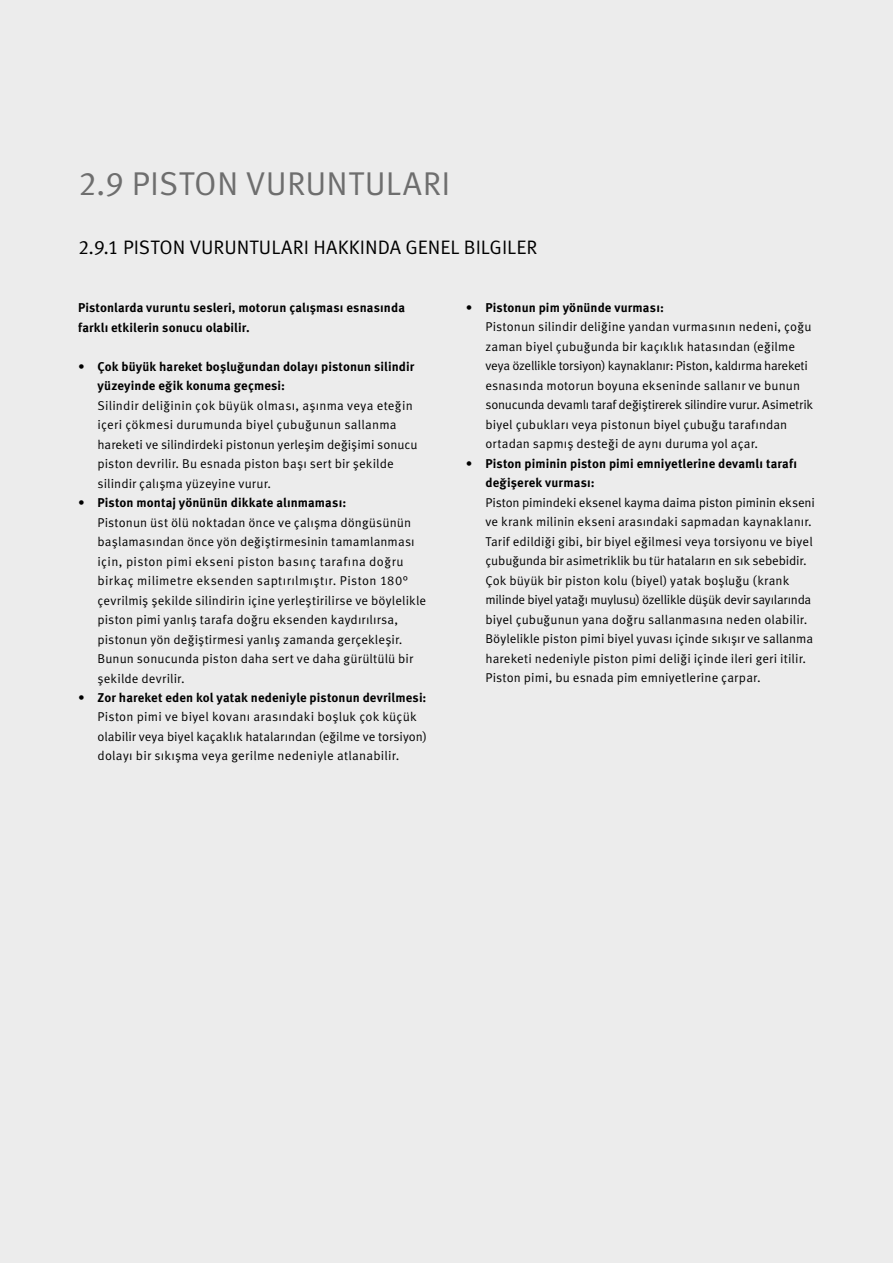
<style>
.page{position:relative;width:893px;height:1263px;background:#ececec}
.page>*{position:absolute;margin:0;border:0;box-sizing:border-box;transform-origin:0 0}
.t1{font:33px "Meta Pro";letter-spacing:.01em;color:#6e6e6e}
.t2{font:19.5px "Meta Pro";color:#000}
.t3{font:12.75px/19.5px "Meta Pro";letter-spacing:.005em;color:#000}
.t4{font:700 12.75px/19.5px "Meta Pro";letter-spacing:.01em;color:#000}
.s1{font-weight:400}
.s2{font-weight:700}
</style>
<div class="page">
<h1 class="t1" style="left:78px;top:164px;width:374px">2.9 PISTON VURUNTULARI</h1>
<h2 class="t2" style="left:78px;top:235px;width:461px">2.9.1 PISTON VURUNTULARI HAKKINDA GENEL BILGILER</h2>
<p class="t4" style="left:78px;top:297px;width:328px">Pistonlarda vuruntu sesleri, motorun çalışması esnasında farklı etkilerin sonucu olabilir.</p>
<p class="t4" style="left:97px;top:356px;width:318px;text-indent:-19px"><span class="s1">•</span> Çok büyük hareket boşluğundan dolayı pistonun silindir yüzeyinde eğik konuma geçmesi:</p>
<p class="t3" style="left:97px;top:395px;width:321px">Silindir deliğinin çok büyük olması, aşınma veya eteğin içeri çökmesi durumunda biyel çubuğunun sallanma hareketi ve silindirdeki pistonun yerleşim değişimi sonucu piston devrilir. Bu esnada piston başı sert bir şekilde silindir çalışma yüzeyine vurur.</p>
<p class="t3" style="left:97px;top:493px;width:330px;text-indent:-19px">• <span class="s2">Piston montaj yönünün dikkate alınmaması:<br></span>Pistonun üst ölü noktadan önce ve çalışma döngüsünün başlamasından önce yön değiştirmesinin tamamlanması için, piston pimi ekseni piston basınç tarafına doğru birkaç milimetre eksenden saptırılmıştır. Piston 180° çevrilmiş şekilde silindirin içine yerleştirilirse ve böylelikle piston pimi yanlış tarafa doğru eksenden kaydırılırsa, pistonun yön değiştirmesi yanlış zamanda gerçekleşir.<br>Bunun sonucunda piston daha sert ve daha gürültülü bir şekilde devrilir.</p>
<p class="t3" style="left:97px;top:688px;width:331px;text-indent:-19px">• <span class="s2">Zor hareket eden kol yatak nedeniyle pistonun devrilmesi:<br></span>Piston pimi ve biyel kovanı arasındaki boşluk çok küçük olabilir veya biyel kaçaklık hatalarından (eğilme ve torsiyon) dolayı bir sıkışma veya gerilme nedeniyle atlanabilir.</p>
<p class="t3" style="left:485px;top:298px;width:329px;text-indent:-19px">• <span class="s2">Pistonun pim yönünde vurması:<br></span>Pistonun silindir deliğine yandan vurmasının nedeni, çoğu zaman biyel çubuğunda bir kaçıklık hatasından (eğilme veya özellikle torsiyon) kaynaklanır: Piston, kaldırma hareketi esnasında motorun boyuna ekseninde sallanır ve bunun sonucunda devamlı taraf değiştirerek silindire vurur. Asimetrik biyel çubukları veya pistonun biyel çubuğu tarafından ortadan sapmış desteği de aynı duruma yol açar.</p>
<p class="t4" style="left:485px;top:453px;width:313px;text-indent:-19px"><span class="s1">•</span> Piston piminin piston pimi emniyetlerine devamlı tarafı değişerek vurması:</p>
<p class="t3" style="left:485px;top:493px;width:331px">Piston pimindeki eksenel kayma daima piston piminin ekseni ve krank milinin ekseni arasındaki sapmadan kaynaklanır.<br>Tarif edildiği gibi, bir biyel eğilmesi veya torsiyonu ve biyel çubuğunda bir asimetriklik bu tür hataların en sık sebebidir.<br>Çok büyük bir piston kolu (biyel) yatak boşluğu (krank milinde biyel yatağı muylusu) özellikle düşük devir sayılarında biyel çubuğunun yana doğru sallanmasına neden olabilir.<br>Böylelikle piston pimi biyel yuvası içinde sıkışır ve sallanma hareketi nedeniyle piston pimi deliği içinde ileri geri itilir.<br>Piston pimi, bu esnada pim emniyetlerine çarpar.</p>
</div>
